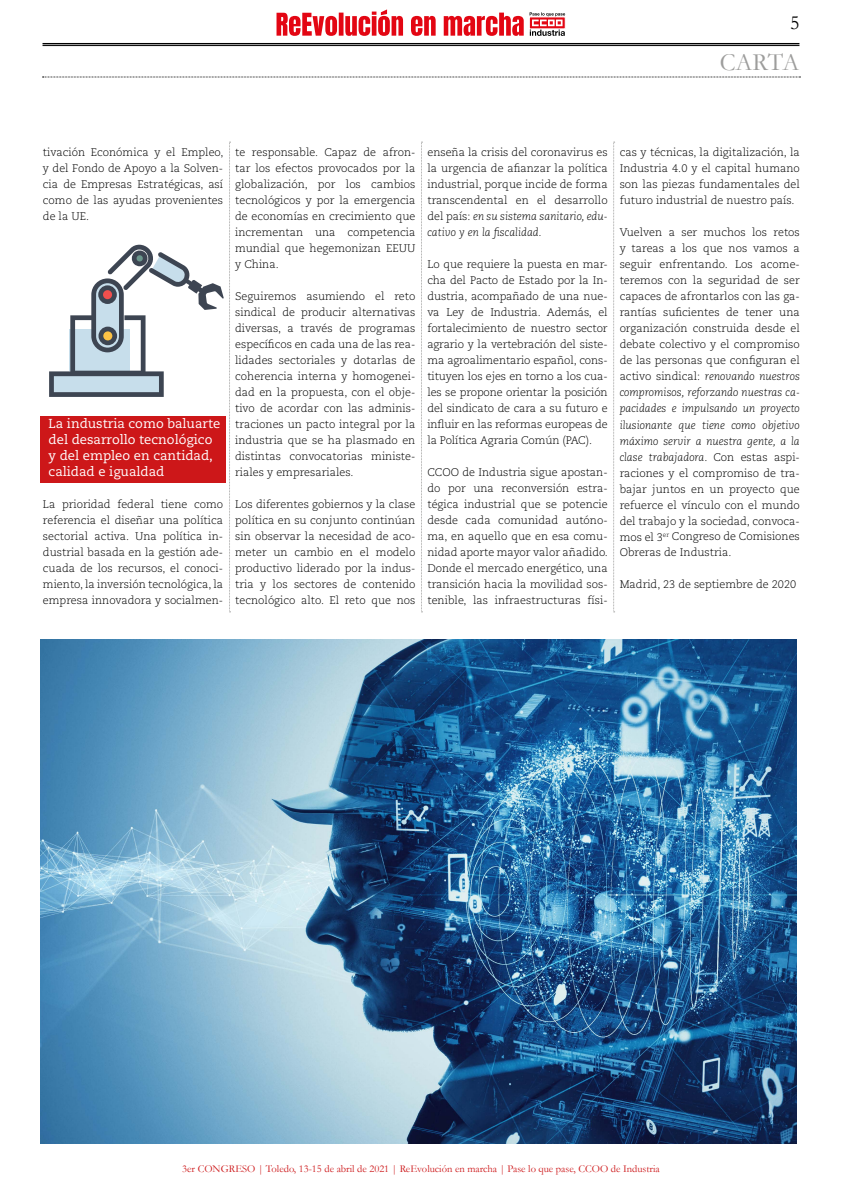
<style>
.page{position:relative;width:842px;height:1191px;background:#fff}
.page>*{position:absolute;margin:0;border:0;box-sizing:border-box;transform-origin:0 0}
.t1{font:25px "Garamond";letter-spacing:-.005em;color:#9d9d9c}
.t2{font:20px "Garamond";color:#000}
.t3{font:13px/16px "Caecilia";color:#fff}
.t4{font:300 11px/16px "Caecilia";color:#000;text-align:justify}
.t5{font:10.5px "Garamond";color:#cd1719}
.s1{font-style:italic}
</style>
<div class="page">
<svg style="left:276px;top:9px;width:248px;height:27px"></svg>
<svg style="left:530px;top:12px;width:35px;height:24px"></svg>
<hr style="left:43px;top:45px;width:756px;height:1px;background:#000">
<hr style="left:43px;top:43px;width:756px;height:1px;background:#000">
<svg style="left:43px;top:77px;width:757px;height:1px"></svg>
<div style="left:40px;top:416px;width:186px;height:66px;background:#cd1719"></div>
<svg style="left:421px;top:142px;width:1px;height:470px"></svg>
<svg style="left:613px;top:142px;width:2px;height:470px"></svg>
<svg style="left:49px;top:142px;width:182px;height:470px"></svg>
<img style="left:40px;top:639px;width:756px;height:504px">
<h2 class="t2" style="left:790px;top:11px;width:11px">5</h2>
<h1 class="t1" style="left:720px;top:47px;width:81px">CARTA</h1>
<p class="t4" style="left:43px;top:144px;width:182px">tivación Económica y el Empleo, y del Fondo de Apoyo a la Solven&shy;cia de Empresas Estratégicas, así como de las ayudas provenientes de la UE.</p>
<p class="t3" style="left:49px;top:416px;width:173px">La industria como baluarte del desarrollo tecnológico y del empleo en cantidad, calidad e igualdad</p>
<p class="t4" style="left:43px;top:496px;width:182px">La prioridad federal tiene como referencia el diseñar una política sectorial activa. Una política in&shy;dustrial basada en la gestión ade&shy;cuada de los recursos, el conoci&shy;miento, la inversión tecnológica, la empresa innovadora y socialmen-</p>
<p class="t4" style="left:235px;top:145px;width:182px">te responsable. Capaz de afron&shy;tar los efectos provocados por la globalización, por los cambios tecnológicos y por la emergencia de economías en crecimiento que incrementan una competencia mundial que hegemonizan EEUU y China.</p>
<p class="t4" style="left:235px;top:289px;width:182px">Seguiremos asumiendo el reto sindical de producir alternativas diversas, a través de programas específicos en cada una de las rea&shy;lidades sectoriales y dotarlas de coherencia interna y homogenei&shy;dad en la propuesta, con el obje&shy;tivo de acordar con las adminis&shy;traciones un pacto integral por la industria que se ha plasmado en distintas convocatorias ministe&shy;riales y empresariales.</p>
<p class="t4" style="left:235px;top:497px;width:182px">Los diferentes gobiernos y la clase política en su conjunto continúan sin observar la necesidad de aco&shy;meter un cambio en el modelo productivo liderado por la indus&shy;tria y los sectores de contenido tecnológico alto. El reto que nos</p>
<p class="t4" style="left:427px;top:145px;width:182px">enseña la crisis del coronavirus es la urgencia de afianzar la política industrial, porque incide de forma transcendental en el desarrollo del país: <span class="s1">en su sistema sanitario, edu&shy;cativo y en la fiscalidad.</span></p>
<p class="t4" style="left:427px;top:257px;width:182px">Lo que requiere la puesta en mar&shy;cha del Pacto de Estado por la In&shy;dustria, acompañado de una nue&shy;va Ley de Industria. Además, el fortalecimiento de nuestro sector agrario y la vertebración del siste&shy;ma agroalimentario español, cons&shy;tituyen los ejes en torno a los cua&shy;les se propone orientar la posición del sindicato de cara a su futuro e influir en las reformas europeas de la Política Agraria Común (PAC).</p>
<p class="t4" style="left:427px;top:465px;width:182px">CCOO de Industria sigue apostan&shy;do por una reconversión estra&shy;tégica industrial que se potencie desde cada comunidad autóno&shy;ma, en aquello que en esa comu&shy;nidad aporte mayor valor añadido.<br>Donde el mercado energético, una transición hacia la movilidad sos&shy;tenible, las infraestructuras físi-</p>
<p class="t4" style="left:620px;top:145px;width:182px">cas y técnicas, la digitalización, la Industria 4.0 y el capital humano son las piezas fundamentales del futuro industrial de nuestro país.</p>
<p class="t4" style="left:620px;top:225px;width:182px">Vuelven a ser muchos los retos y tareas a los que nos vamos a seguir enfrentando. Los acome&shy;teremos con la seguridad de ser capaces de afrontarlos con las ga&shy;rantías suficientes de tener una organización construida desde el debate colectivo y el compromiso de las personas que configuran el activo sindical: <span class="s1">renovando nuestros compromisos, reforzando nuestras ca&shy;pacidades e impulsando un proyecto ilusionante que tiene como objetivo máximo servir a nuestra gente, a la clase trabajadora</span>. Con estas aspi&shy;raciones y el compromiso de tra&shy;bajar juntos en un proyecto que refuerce el vínculo con el mundo del trabajo y la sociedad, convoca&shy;mos el 3<sup>er</sup> Congreso de Comisiones Obreras de Industria.</p>
<p class="t4" style="left:620px;top:576px;width:178px">Madrid, 23 de septiembre de 2020</p>
<p class="t5" style="left:182px;top:1162px;width:479px">3er CONGRESO | Toledo, 13-15 de abril de 2021 | ReEvolución en marcha | Pase lo que pase, CCOO de Industria</p>
</div>
